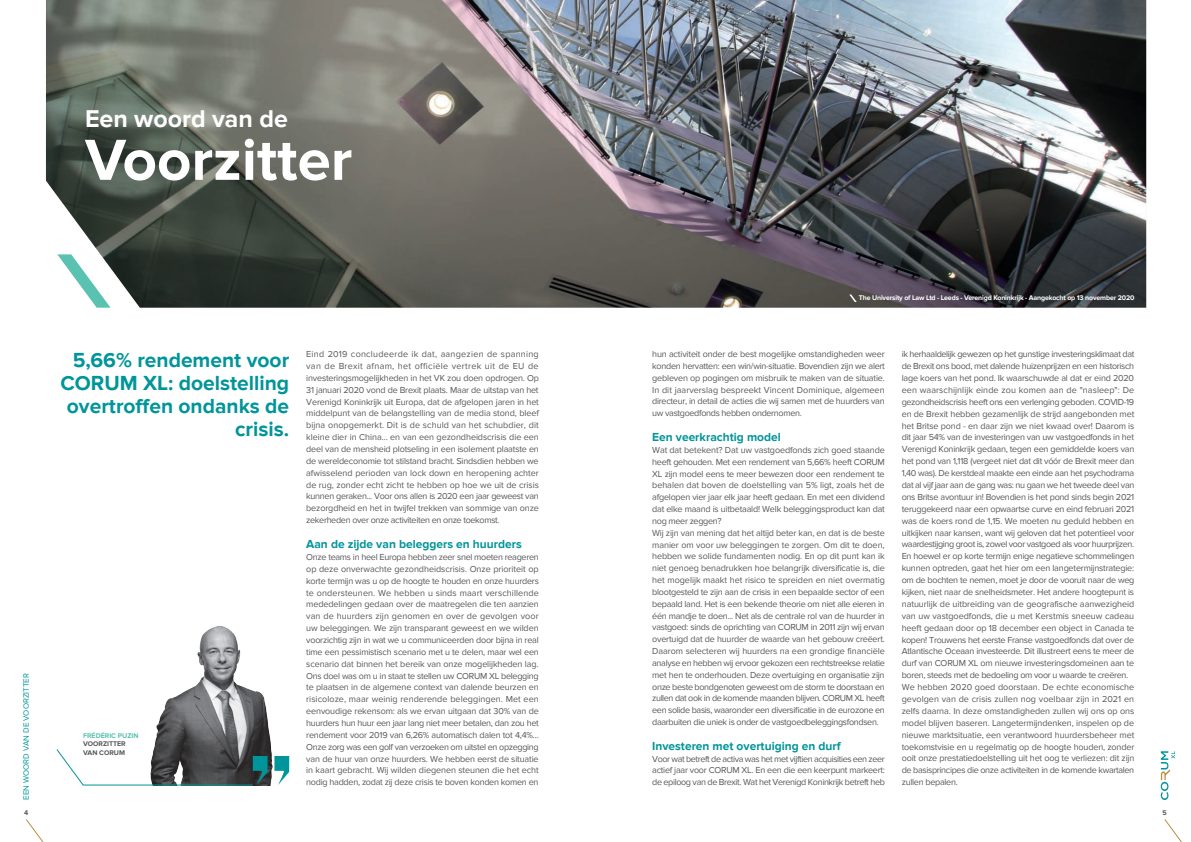
<style>
.page{position:relative;width:1191px;height:842px;background:#fff}
.page>*{position:absolute;margin:0;border:0;box-sizing:border-box;transform-origin:0 0}
.t1{font:700 60px "Proxima Nova";color:#fff}
.t2{font:700 25px "Proxima Nova";color:#fff}
.t3{font:700 21px/23px "Proxima Nova";color:#00959a;text-align:right}
.t4{font:700 12px "Proxima Nova";color:#00959a}
.t5{font:9px/11.9px "Proxima Nova";letter-spacing:-.025em;color:#57585a;text-align:justify}
.t6{font:8px "Proxima Nova";color:#00959a}
.t7{font:700 7px "Proxima Nova";letter-spacing:-.02em;color:#fff}
.t8{font:700 7px/8.4px "Proxima Nova";color:#57585a}
.t9{font:700 7px "Proxima Nova";color:#59c2b0}
</style>
<div class="page">
<svg style="left:1164px;top:819px;width:18px;height:23px"></svg>
<svg style="left:26px;top:819px;width:18px;height:23px"></svg>
<svg style="left:1160px;top:751px;width:15px;height:49px"></svg>
<img style="left:154px;top:626px;width:125px;height:159px">
<img style="left:46px;top:0;width:1100px;height:308px">
<svg style="left:57px;top:254px;width:54px;height:54px"></svg>
<svg style="left:274px;top:756px;width:15px;height:29px"></svg>
<svg style="left:56px;top:749px;width:211px;height:36px"></svg>
<svg style="left:849px;top:295px;width:7px;height:7px"></svg>
<h2 class="t2" style="left:85px;top:104px;width:204px">Een woord van de</h2>
<h1 class="t1" style="left:85px;top:125px;width:269px">Voorzitter</h1>
<p class="t6" style="left:22px;top:800px;width:128px;rotate:-90deg">EEN WOORD VAN DE VOORZITTER</p>
<h3 class="t3" style="left:60px;top:349px;width:230px">5,66% rendement voor<br>CORUM XL: doelstelling overtroffen ondanks de crisis.</h3>
<p class="t9" style="left:83px;top:732px;width:57px">FRÉDÉRIC PUZIN</p>
<p class="t8" style="left:83px;top:740px;width:44px">VOORZITTER<br>VAN CORUM</p>
<p class="t5" style="left:306px;top:348px;width:234px">Eind 2019 concludeerde ik dat, aangezien de spanning van de Brexit afnam, het officiële vertrek uit de EU de investeringsmogelijkheden in het VK zou doen opdrogen. Op 31 januari 2020 vond de Brexit plaats. Maar de uitstap van het Verenigd Koninkrijk uit Europa, dat de afgelopen jaren in het middelpunt van de belangstelling van de media stond, bleef bijna onopgemerkt. Dit is de schuld van het schubdier, dit kleine dier in China... en van een gezondheidscrisis die een deel van de mensheid plotseling in een isolement plaatste en de wereldeconomie tot stilstand bracht. Sindsdien hebben we afwisselend perioden van lock down en heropening achter de rug, zonder echt zicht te hebben op hoe we uit de crisis kunnen geraken... Voor ons allen is 2020 een jaar geweest van bezorgdheid en het in twijfel trekken van sommige van onze zekerheden over onze activiteiten en onze toekomst.</p>
<h3 class="t4" style="left:306px;top:537px;width:217px">Aan de zijde van beleggers en huurders</h3>
<p class="t5" style="left:306px;top:551px;width:234px">Onze teams in heel Europa hebben zeer snel moeten reageren op deze onverwachte gezondheidscrisis. Onze prioriteit op korte termijn was u op de hoogte te houden en onze huurders te ondersteunen. We hebben u sinds maart verschillende mededelingen gedaan over de maatregelen die ten aanzien van de huurders zijn genomen en over de gevolgen voor uw beleggingen. We zijn transparant geweest en we wilden voorzichtig zijn in wat we u communiceerden door bijna in real time een pessimistisch scenario met u te delen, maar wel een scenario dat binnen het bereik van onze mogelijkheden lag.<br>Ons doel was om u in staat te stellen uw CORUM XL belegging te plaatsen in de algemene context van dalende beurzen en risicoloze, maar weinig renderende beleggingen. Met een eenvoudige rekensom: als we ervan uitgaan dat 30% van de huurders hun huur een jaar lang niet meer betalen, dan zou het rendement voor 2019 van 6,26% automatisch dalen tot 4,4%...<br>Onze zorg was een golf van verzoeken om uitstel en opzegging van de huur van onze huurders. We hebben eerst de situatie in kaart gebracht. Wij wilden diegenen steunen die het echt nodig hadden, zodat zij deze crisis te boven konden komen en</p>
<p class="t7" style="left:859px;top:294px;width:277px">The University of Law Ltd - Leeds - Verenigd Koninkrijk - Aangekocht op 13 november 2020</p>
<p class="t5" style="left:652px;top:348px;width:234px">hun activiteit onder de best mogelijke omstandigheden weer konden hervatten: een win/win-situatie. Bovendien zijn we alert gebleven op pogingen om misbruik te maken van de situatie.<br>In dit jaarverslag bespreekt Vincent Dominique, algemeen directeur, in detail de acties die wij samen met de huurders van uw vastgoedfonds hebben ondernomen.</p>
<h3 class="t4" style="left:652px;top:430px;width:130px">Een veerkrachtig model</h3>
<p class="t5" style="left:652px;top:444px;width:234px;text-align:left">Wat dat betekent? Dat uw vastgoedfonds zich goed staande heeft gehouden. Met een rendement van 5,66% heeft CORUM XL zijn model eens te meer bewezen door een rendement te behalen dat boven de doelstelling van 5% ligt, zoals het de afgelopen vier jaar elk jaar heeft gedaan. En met een dividend dat elke maand is uitbetaald! Welk beleggingsproduct kan dat nog meer zeggen?<br>Wij zijn van mening dat het altijd beter kan, en dat is de beste manier om voor uw beleggingen te zorgen. Om dit te doen, hebben we solide fundamenten nodig. En op dit punt kan ik niet genoeg benadrukken hoe belangrijk diversificatie is, die het mogelijk maakt het risico te spreiden en niet overmatig blootgesteld te zijn aan de crisis in een bepaalde sector of een bepaald land. Het is een bekende theorie om niet alle eieren in één mandje te doen... Net als de centrale rol van de huurder in vastgoed: sinds de oprichting van CORUM in 2011 zijn wij ervan overtuigd dat de huurder de waarde van het gebouw creëert.<br>Daarom selecteren wij huurders na een grondige financiële analyse en hebben wij ervoor gekozen een rechtstreekse relatie met hen te onderhouden. Deze overtuiging en organisatie zijn onze beste bondgenoten geweest om de storm te doorstaan en zullen dat ook in de komende maanden blijven. CORUM XL heeft een solide basis, waaronder een diversificatie in de eurozone en daarbuiten die uniek is onder de vastgoedbeleggingsfondsen.</p>
<h3 class="t4" style="left:652px;top:739px;width:190px">Investeren met overtuiging en durf</h3>
<p class="t5" style="left:652px;top:753px;width:234px">Voor wat betreft de activa was het met vijftien acquisities een zeer actief jaar voor CORUM XL. En een die een keerpunt markeert: de epiloog van de Brexit. Wat het Verenigd Koninkrijk betreft heb</p>
<p class="t5" style="left:901px;top:348px;width:234px;text-align:left">ik herhaaldelijk gewezen op het gunstige investeringsklimaat dat de Brexit ons bood, met dalende huizenprijzen en een historisch lage koers van het pond. Ik waarschuwde al dat er eind 2020 een waarschijnlijk einde zou komen aan de "nasleep": De gezondheidscrisis heeft ons een verlenging geboden. COVID-19 en de Brexit hebben gezamenlijk de strijd aangebonden met het Britse pond - en daar zijn we niet kwaad over! Daarom is dit jaar 54% van de investeringen van uw vastgoedfonds in het Verenigd Koninkrijk gedaan, tegen een gemiddelde koers van het pond van 1,118 (vergeet niet dat dit vóór de Brexit meer dan 1,40 was). De kerstdeal maakte een einde aan het psychodrama dat al vijf jaar aan de gang was: nu gaan we het tweede deel van ons Britse avontuur in! Bovendien is het pond sinds begin 2021 teruggekeerd naar een opwaartse curve en eind februari 2021 was de koers rond de 1,15. We moeten nu geduld hebben en uitkijken naar kansen, want wij geloven dat het potentieel voor waardestijging groot is, zowel voor vastgoed als voor huurprijzen.<br>En hoewel er op korte termijn enige negatieve schommelingen kunnen optreden, gaat het hier om een langetermijnstrategie: om de bochten te nemen, moet je door de vooruit naar de weg kijken, niet naar de snelheidsmeter. Het andere hoogtepunt is natuurlijk de uitbreiding van de geografische aanwezigheid van uw vastgoedfonds, die u met Kerstmis sneeuw cadeau heeft gedaan door op 18 december een object in Canada te kopen! Trouwens het eerste Franse vastgoedfonds dat over de Atlantische Oceaan investeerde. Dit illustreert eens te meer de durf van CORUM XL om nieuwe investeringsdomeinen aan te boren, steeds met de bedoeling om voor u waarde te creëren.<br>We hebben 2020 goed doorstaan. De echte economische gevolgen van de crisis zullen nog voelbaar zijn in 2021 en zelfs daarna. In deze omstandigheden zullen wij ons op ons model blijven baseren. Langetermijndenken, inspelen op de nieuwe marktsituatie, een verantwoord huurdersbeheer met toekomstvisie en u regelmatig op de hoogte houden, zonder ooit onze prestatiedoelstelling uit het oog te verliezen: dit zijn de basisprincipes die onze activiteiten in de komende kwartalen zullen bepalen.</p>
<p class="t8" style="left:24px;top:809px;width:6px">4</p>
<p class="t8" style="left:1162px;top:809px;width:6px">5</p>
</div>
